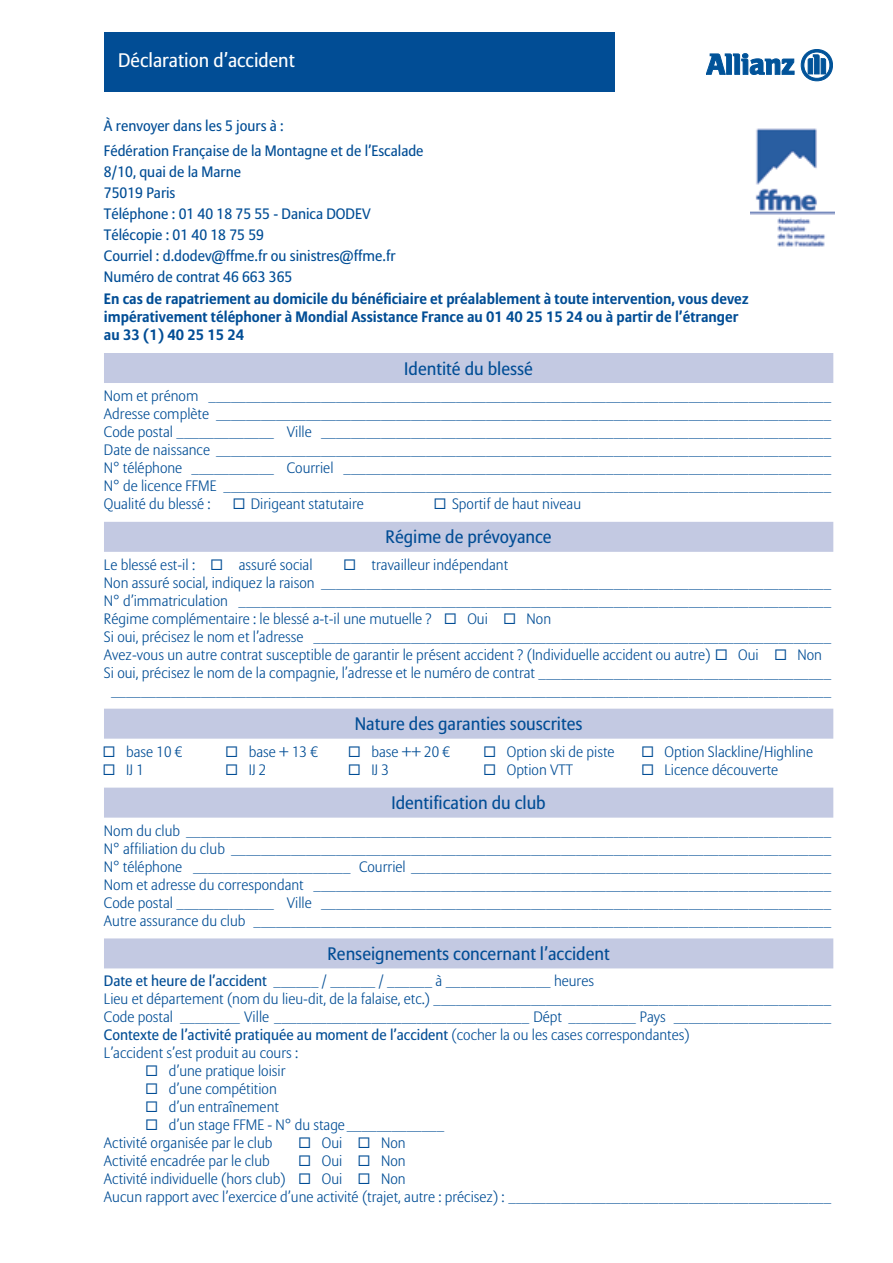
<style>
.page{position:relative;width:893px;height:1263px;background:#fff}
.page>*{position:absolute;margin:0;border:0;box-sizing:border-box;transform-origin:0 0}
.t1{font:19.5px "Allianz Sans";color:#fff}
.t2{font:18px "Allianz Sans";color:#014d95}
.t3{font:300 15px/18px "Allianz Sans";color:#014d95;text-align:justify}
.t4{font:15px/21px "Allianz Sans";color:#014d95}
.t5{font:700 15px/18px "Allianz Sans";color:#014d95}
.s1{font-weight:400}
.s2{font-weight:300}
</style>
<div class="page">
<div style="left:104px;top:32px;width:510px;height:60px;background:#014d95"></div>
<svg style="left:706px;top:53px;width:88px;height:22px"></svg>
<svg style="left:801px;top:50px;width:31px;height:31px"></svg>
<div style="left:804px;top:52px;width:26px;height:27px;border:1px solid #015399;border-radius:50%"></div>
<div style="left:801px;top:49px;width:32px;height:32px;border:1px solid #015399;border-radius:50%"></div>
<div style="left:104px;top:353px;width:729px;height:30px;background:#c3c9e2"></div>
<div style="left:104px;top:522px;width:729px;height:30px;background:#c3c9e2"></div>
<div style="left:104px;top:709px;width:729px;height:30px;background:#c3c9e2"></div>
<div style="left:104px;top:788px;width:729px;height:30px;background:#c3c9e2"></div>
<div style="left:104px;top:938px;width:729px;height:30px;background:#c3c9e2"></div>
<img style="left:751px;top:128px;width:84px;height:119px">
<h1 class="t1" style="left:118px;top:52px;width:178px">Déclaration d’accident</h1>
<p class="t4" style="left:104px;top:114px;width:321px;line-height:25.2px">À renvoyer dans les 5 jours à :<br>Fédération Française de la Montagne et de l’Escalade</p>
<p class="t4" style="left:104px;top:162px;width:293px">8/10, quai de la Marne<br>75019 Paris<br>Téléphone : 01 40 18 75 55 - Danica DODEV<br>Télécopie : 01 40 18 75 59<br>Courriel : d.dodev@ffme.fr ou sinistres@ffme.fr<br>Numéro de contrat 46 663 365</p>
<p class="t5" style="left:104px;top:291px;width:646px">En cas de rapatriement au domicile du bénéficiaire et préalablement à toute intervention, vous devez impérativement téléphoner à Mondial Assistance France au 01 40 25 15 24 ou à partir de l’étranger au 33 (1) 40 25 15 24</p>
<p class="t2" style="left:404px;top:361px;width:130px">Identité du blessé</p>
<p class="t3" style="left:104px;top:388px;width:729px">Nom et prénom ___________________________________________________________________________________ Adresse complète __________________________________________________________________________________ Code postal _____________ Ville ____________________________________________________________________ Date de naissance __________________________________________________________________________________ N° téléphone ___________ Courriel _________________________________________________________________ N° de licence FFME _________________________________________________________________________________ Qualité du blessé :</p>
<p class="t3" style="left:234px;top:496px;width:132px">☐ Dirigeant statutaire</p>
<p class="t3" style="left:435px;top:496px;width:148px">☐ Sportif de haut niveau</p>
<p class="t2" style="left:386px;top:529px;width:167px">Régime de prévoyance</p>
<p class="t3" style="left:104px;top:557px;width:210px">Le blessé est-il : ☐ assuré social</p>
<p class="t3" style="left:344px;top:557px;width:165px">☐ travailleur indépendant</p>
<p class="t3" style="left:104px;top:575px;width:729px">Non assuré social, indiquez la raison ____________________________________________________________________</p>
<p class="t3" style="left:104px;top:593px;width:729px">N° d’immatriculation _______________________________________________________________________________</p>
<p class="t3" style="left:104px;top:611px;width:449px">Régime complémentaire : le blessé a-t-il une mutuelle ? ☐ Oui ☐ Non</p>
<p class="t3" style="left:104px;top:629px;width:729px">Si oui, précisez le nom et l’adresse _____________________________________________________________________</p>
<p class="t3" style="left:104px;top:647px;width:720px">Avez-vous un autre contrat susceptible de garantir le présent accident ? (Individuelle accident ou autre) ☐ Oui ☐ Non</p>
<p class="t3" style="left:104px;top:665px;width:729px">Si oui, précisez le nom de la compagnie, l’adresse et le numéro de contrat _______________________________________</p>
<p class="t3" style="left:111px;top:683px;width:721px">________________________________________________________________________________________________</p>
<p class="t2" style="left:355px;top:716px;width:229px">Nature des garanties souscrites</p>
<p class="t3" style="left:104px;top:744px;width:80px">☐ base 10 €</p>
<p class="t3" style="left:227px;top:744px;width:93px">☐ base + 13 €</p>
<p class="t3" style="left:349px;top:744px;width:102px">☐ base ++ 20 €</p>
<p class="t3" style="left:485px;top:744px;width:131px">☐ Option ski de piste</p>
<p class="t3" style="left:642px;top:744px;width:172px">☐ Option Slackline/Highline</p>
<p class="t3" style="left:104px;top:762px;width:41px">☐ IJ 1</p>
<p class="t3" style="left:227px;top:762px;width:41px">☐ IJ 2</p>
<p class="t3" style="left:349px;top:762px;width:41px">☐ IJ 3</p>
<p class="t3" style="left:485px;top:762px;width:90px">☐ Option VTT</p>
<p class="t3" style="left:642px;top:762px;width:137px">☐ Licence découverte</p>
<p class="t2" style="left:391px;top:795px;width:156px">Identification du club</p>
<p class="t3" style="left:104px;top:823px;width:729px">Nom du club ______________________________________________________________________________________ N° affiliation du club ________________________________________________________________________________ N° téléphone _____________________ Courriel ________________________________________________________ Nom et adresse du correspondant _____________________________________________________________________ Code postal _____________ Ville ____________________________________________________________________ Autre assurance du club _____________________________________________________________________________</p>
<p class="t2" style="left:327px;top:946px;width:284px">Renseignements concernant l’accident</p>
<p class="t3" style="left:104px;top:973px;width:492px"><span class="s1">Date et heure de l’accident</span> ______ / ______ / ______ à ______________ heures</p>
<p class="t3" style="left:104px;top:991px;width:729px">Lieu et département (nom du lieu-dit, de la falaise, etc.) _____________________________________________________</p>
<p class="t3" style="left:104px;top:1009px;width:729px">Code postal ________ Ville __________________________________ Dépt _________ Pays _____________________</p>
<p class="t4" style="left:104px;top:1026px;width:587px">Contexte de l’activité pratiquée au moment de l’accident <span class="s2">(cocher la ou les cases correspondantes)</span></p>
<p class="t3" style="left:104px;top:1045px;width:196px">L’accident s’est produit au cours :</p>
<p class="t3" style="left:146px;top:1063px;width:140px">☐ d’une pratique loisir</p>
<p class="t3" style="left:146px;top:1081px;width:132px">☐ d’une compétition</p>
<p class="t3" style="left:146px;top:1099px;width:134px">☐ d’un entraînement</p>
<p class="t3" style="left:146px;top:1117px;width:299px">☐ d’un stage FFME - N° du stage_____________</p>
<p class="t3" style="left:104px;top:1135px;width:170px">Activité organisée par le club</p>
<p class="t3" style="left:300px;top:1135px;width:108px">☐ Oui ☐ Non</p>
<p class="t3" style="left:104px;top:1153px;width:167px">Activité encadrée par le club</p>
<p class="t3" style="left:104px;top:1153px;width:729px;text-align:left;text-indent:196px">☐ Oui ☐ Non<br>Activité individuelle (hors club) ☐ Oui ☐ Non<br>Aucun rapport avec l’exercice d’une activité (trajet, autre : précisez) : ___________________________________________</p>
</div>
